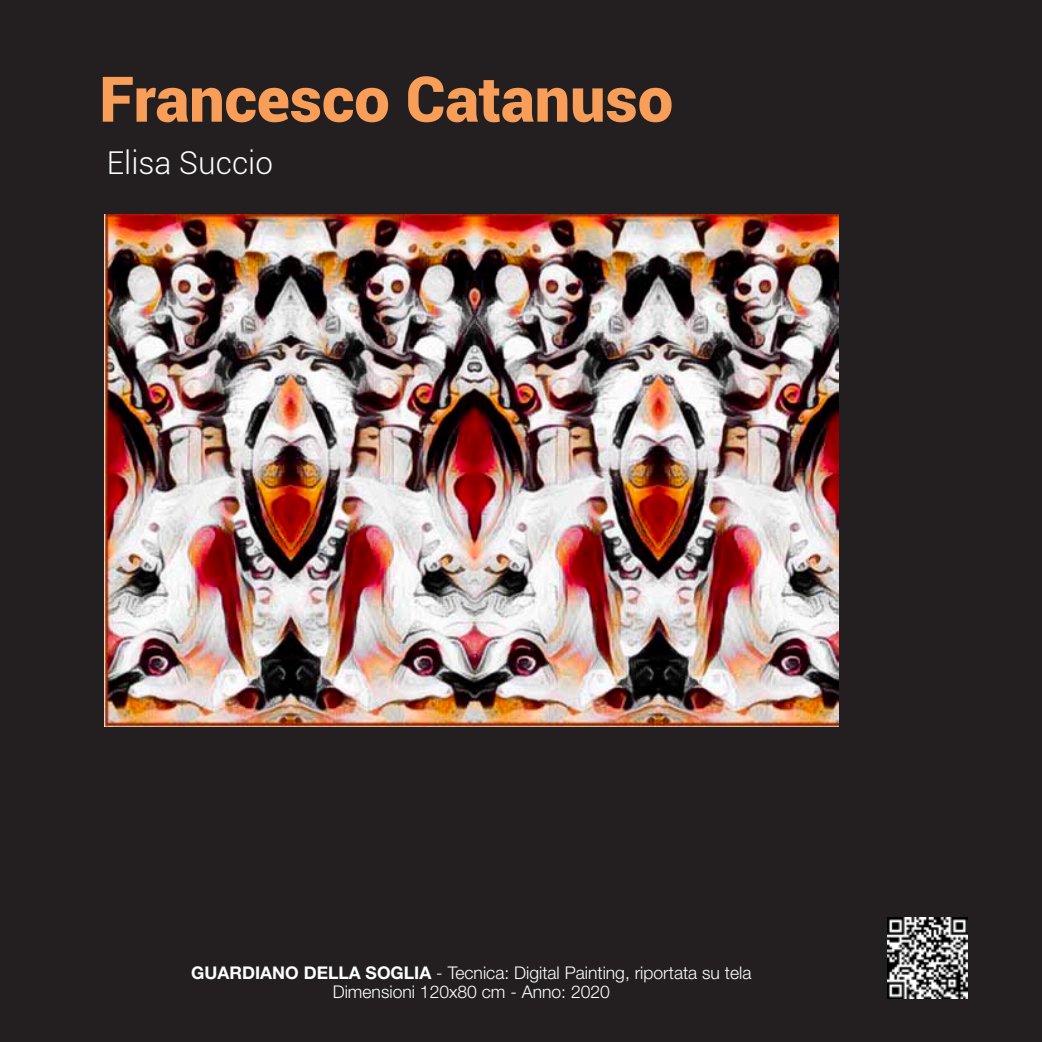
<style>
.page{position:relative;width:1042px;height:1042px;background:#231f20}
.page>*{position:absolute;margin:0;border:0;box-sizing:border-box;transform-origin:0 0}
.t1{font:900 63px "Roboto";color:#f89e58}
.t2{font:300 31.5px "Roboto";color:#fff}
.t3{font:300 17.5px/19.2px "Helvetica Neue LT Std";color:#fff}
.t4{font:700 17.5px "Helvetica Neue LT Std";color:#fff}
</style>
<div class="page">
<img style="left:887px;top:918px;width:80px;height:80px">
<img style="left:104px;top:214px;width:734px;height:513px">
<h1 class="t1" style="left:99px;top:55px;width:575px">Francesco Catanuso</h1>
<h2 class="t2" style="left:107px;top:141px;width:168px">Elisa Succio</h2>
<p class="t4" style="left:191px;top:962px;width:125px">GUARDIANO DELLA</p>
<p class="t4" style="left:366px;top:962px;width:49px">SOGLIA</p>
<p class="t3" style="left:333px;top:962px;width:420px;text-indent:104px">- Tecnica: Digital Painting, riportata su tela<br>Dimensioni 120x80 cm - Anno: 2020</p>
</div>
